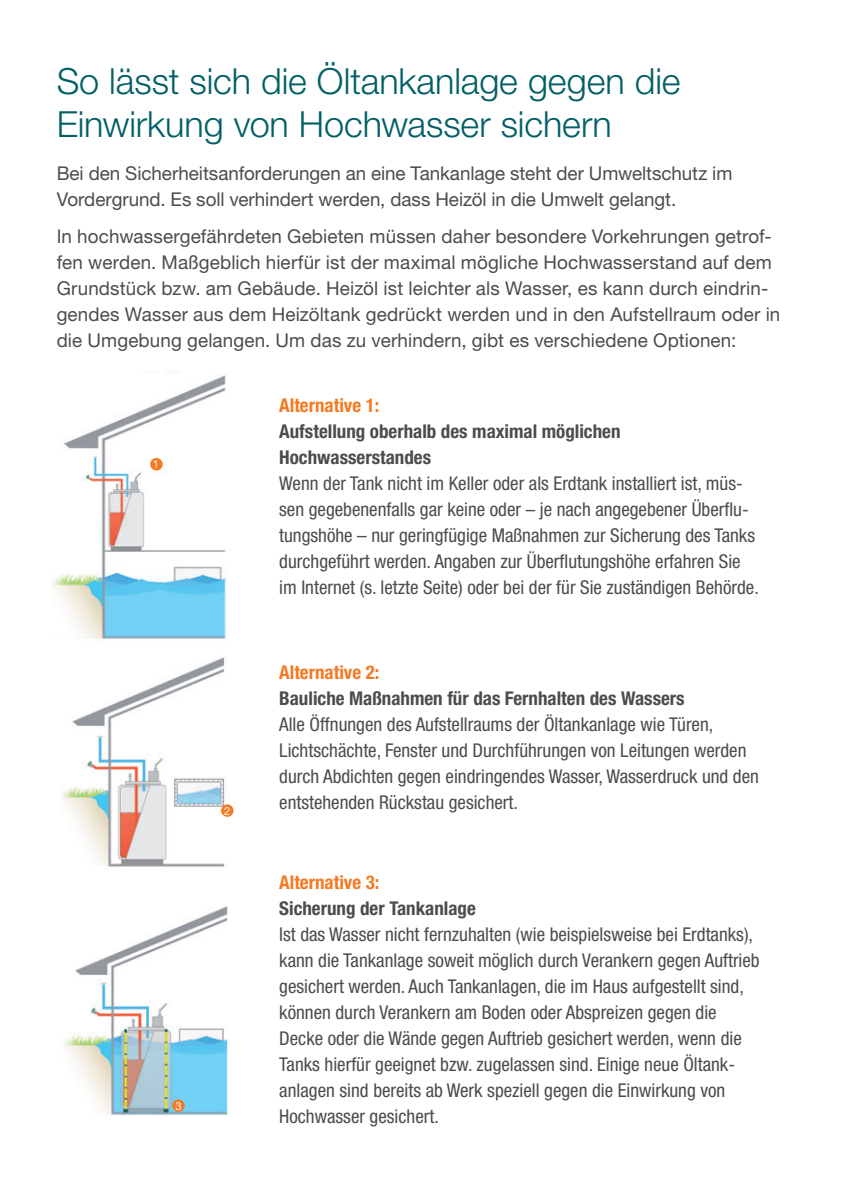
<style>
.page{position:relative;width:842px;height:1191px;background:#fff}
.page>*{position:absolute;margin:0;border:0;box-sizing:border-box;transform-origin:0 0}
.t1{font:300 36px/43.2px "Helvetica Neue LT Std";letter-spacing:-.005em;color:#025f66}
.t2{font:condensed 19px/26px "Helvetica Neue LT Std";color:#4b4c4d}
.t3{font:19px/26px "Helvetica Neue LT Std";letter-spacing:.005em;color:#4b4c4d}
.t4{font:700 condensed 19px/26px "Helvetica Neue LT Std";color:#4b4c4d}
.t5{font:700 condensed 19px "Helvetica Neue LT Std";color:#f47921}
.t6{font:11.2px "Helvetica Neue LT Std";color:#fff}
</style>
<div class="page">
<img style="left:51px;top:369px;width:175px;height:270px">
<img style="left:61px;top:657px;width:165px;height:210px">
<div style="left:221px;top:804px;width:13px;height:13px;background:#f47921;border-radius:50%"></div>
<img style="left:64px;top:906px;width:164px;height:210px">
<div style="left:172px;top:1099px;width:13px;height:12px;background:#f47921;border-radius:50%"></div>
<div style="left:150px;top:458px;width:13px;height:12px;background:#f47921;border-radius:50%"></div>
<h1 class="t1" style="left:57px;top:59px;width:625px">So lässt sich die Öltankanlage gegen die<br>Einwirkung von Hochwasser sichern</h1>
<p class="t3" style="left:57px;top:160px;width:677px">Bei den Sicherheitsanforderungen an eine Tankanlage steht der Umweltschutz im<br>Vordergrund. Es soll verhindert werden, dass Heizöl in die Umwelt gelangt.</p>
<p class="t3" style="left:57px;top:223px;width:725px">In hochwassergefährdeten Gebieten müssen daher besondere Vorkehrungen getrof&shy;fen werden. Maßgeblich hierfür ist der maximal mögliche Hochwasserstand auf dem Grundstück bzw. am Gebäude. Heizöl ist leichter als Wasser, es kann durch eindrin&shy;gendes Wasser aus dem Heizöltank gedrückt werden und in den Aufstellraum oder in die Umgebung gelangen. Um das zu verhindern, gibt es verschiedene Optionen:</p>
<p class="t6" style="left:153px;top:457px;width:8px">1</p>
<p class="t6" style="left:224px;top:804px;width:8px">2</p>
<p class="t6" style="left:175px;top:1099px;width:8px">3</p>
<p class="t5" style="left:279px;top:393px;width:102px">Alternative 1:</p>
<p class="t4" style="left:279px;top:418px;width:343px">Aufstellung oberhalb des maximal möglichen<br>Hochwasserstandes</p>
<p class="t2" style="left:279px;top:470px;width:481px">Wenn der Tank nicht im Keller oder als Erdtank installiert ist, müs&shy;sen gegebenenfalls gar keine oder – je nach angegebener Überflu&shy;tungshöhe – nur geringfügige Maßnahmen zur Sicherung des Tanks durchgeführt werden. Angaben zur Überflutungshöhe erfahren Sie im Internet (s. letzte Seite) oder bei der für Sie zuständigen Behörde.</p>
<p class="t5" style="left:279px;top:661px;width:102px">Alternative 2:</p>
<p class="t4" style="left:279px;top:685px;width:407px">Bauliche Maßnahmen für das Fernhalten des Wassers</p>
<p class="t2" style="left:279px;top:711px;width:481px">Alle Öffnungen des Aufstellraums der Öltankanlage wie Türen, Lichtschächte, Fenster und Durchführungen von Leitungen werden durch Abdichten gegen eindringendes Wasser, Wasserdruck und den entstehenden Rückstau gesichert.</p>
<p class="t5" style="left:279px;top:870px;width:102px">Alternative 3:</p>
<p class="t4" style="left:279px;top:894px;width:198px">Sicherung der Tankanlage</p>
<p class="t2" style="left:279px;top:921px;width:482px">Ist das Wasser nicht fernzuhalten (wie beispielsweise bei Erdtanks), kann die Tankanlage soweit möglich durch Verankern gegen Auftrieb gesichert werden. Auch Tankanlagen, die im Haus aufgestellt sind, können durch Verankern am Boden oder Abspreizen gegen die Decke oder die Wände gegen Auftrieb gesichert werden, wenn die Tanks hierfür geeignet bzw. zugelassen sind. Einige neue Öltank&shy;anlagen sind bereits ab Werk speziell gegen die Einwirkung von Hochwasser gesichert.</p>
</div>
